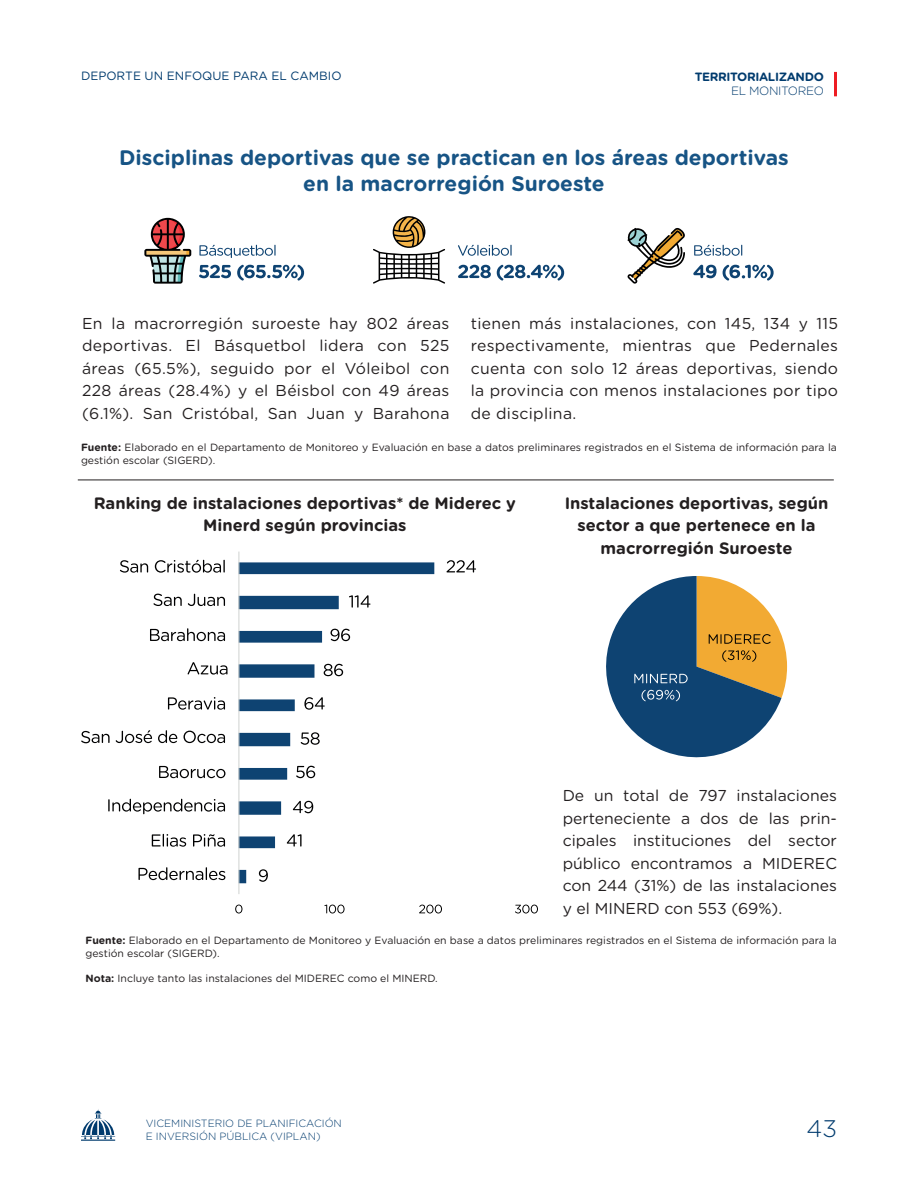
<style>
.page{position:relative;width:918px;height:1188px;background:#fff}
.page>*{position:absolute;margin:0;border:0;box-sizing:border-box;transform-origin:0 0}
.t1{font:300 24px "Gotham Rounded";color:#003b6e}
.t2{font:700 21px/25.2px "Gotham Rounded";color:#175485;text-align:center}
.t3{font:700 16.5px/22.5px "Gotham Rounded";color:#231f20;text-align:center}
.t4{font:15.75px/22.5px "Gotham Rounded";letter-spacing:.02em;color:#231f20;text-align:justify}
.t5{font:12px "Gotham Rounded";color:#003b6e}
.t6{font:700 12px "Gotham Rounded";letter-spacing:-.03em;color:#003b6e}
.t7{font:300 12px "Gotham Rounded";letter-spacing:-.03em;color:#003b6e}
.t8{font:10.5px/12.6px "Gotham Rounded";color:#231f20}
.t9{font:300 10.5px/12.6px "Gotham Rounded";color:#003b6e}
.s1{font-weight:700}
</style>
<div class="page">
<hr style="left:834px;top:72px;width:3px;height:24px;background:#ee1d23">
<hr style="left:81px;top:1140px;width:34px;height:1px;background:#003b6e">
<svg style="left:81px;top:1109px;width:34px;height:30px"></svg>
<svg style="left:606px;top:576px;width:181px;height:182px"></svg>
<hr style="left:78px;top:480px;width:756px;height:1px;background:#231f20">
<svg style="left:144px;top:218px;width:47px;height:66px"></svg>
<svg style="left:199px;top:245px;width:77px;height:13px"></svg>
<svg style="left:199px;top:265px;width:32px;height:13px"></svg>
<svg style="left:237px;top:265px;width:67px;height:16px"></svg>
<svg style="left:373px;top:216px;width:72px;height:68px"></svg>
<svg style="left:458px;top:245px;width:54px;height:11px"></svg>
<svg style="left:458px;top:265px;width:33px;height:13px"></svg>
<svg style="left:497px;top:265px;width:67px;height:16px"></svg>
<svg style="left:627px;top:228px;width:58px;height:56px"></svg>
<svg style="left:694px;top:245px;width:48px;height:11px"></svg>
<svg style="left:693px;top:265px;width:24px;height:13px"></svg>
<svg style="left:723px;top:265px;width:51px;height:16px"></svg>
<svg style="left:240px;top:562px;width:194px;height:321px"></svg>
<hr style="left:239px;top:552px;width:1px;height:342px;background:#cfd2d0">
<svg style="left:259px;top:869px;width:9px;height:13px"></svg>
<svg style="left:287px;top:834px;width:15px;height:13px"></svg>
<svg style="left:293px;top:801px;width:20px;height:12px"></svg>
<svg style="left:296px;top:766px;width:19px;height:12px"></svg>
<svg style="left:301px;top:732px;width:19px;height:13px"></svg>
<svg style="left:304px;top:697px;width:21px;height:13px"></svg>
<svg style="left:324px;top:664px;width:19px;height:12px"></svg>
<svg style="left:331px;top:629px;width:19px;height:12px"></svg>
<svg style="left:349px;top:595px;width:21px;height:13px"></svg>
<svg style="left:447px;top:560px;width:29px;height:13px"></svg>
<svg style="left:235px;top:905px;width:7px;height:9px"></svg>
<svg style="left:324px;top:905px;width:21px;height:9px"></svg>
<svg style="left:419px;top:905px;width:23px;height:9px"></svg>
<svg style="left:515px;top:905px;width:23px;height:9px"></svg>
<svg style="left:138px;top:867px;width:87px;height:13px"></svg>
<svg style="left:152px;top:834px;width:34px;height:13px"></svg>
<svg style="left:193px;top:834px;width:32px;height:13px"></svg>
<svg style="left:108px;top:799px;width:117px;height:15px"></svg>
<svg style="left:159px;top:766px;width:66px;height:12px"></svg>
<svg style="left:116px;top:730px;width:36px;height:13px"></svg>
<svg style="left:158px;top:730px;width:19px;height:13px"></svg>
<svg style="left:184px;top:731px;width:41px;height:12px"></svg>
<svg style="left:168px;top:697px;width:57px;height:13px"></svg>
<svg style="left:188px;top:662px;width:40px;height:13px"></svg>
<svg style="left:150px;top:628px;width:75px;height:13px"></svg>
<svg style="left:153px;top:594px;width:29px;height:12px"></svg>
<svg style="left:188px;top:594px;width:37px;height:12px"></svg>
<svg style="left:120px;top:560px;width:28px;height:13px"></svg>
<svg style="left:155px;top:560px;width:70px;height:13px"></svg>
<svg style="left:81px;top:731px;width:29px;height:12px"></svg>
<p class="t5" style="left:81px;top:68px;width:262px">DEPORTE UN ENFOQUE PARA EL CAMBIO</p>
<p class="t6" style="left:695px;top:68px;width:131px">TERRITORIALIZANDO</p>
<p class="t7" style="left:731px;top:83px;width:94px">EL MONITOREO</p>
<h2 class="t2" style="left:119px;top:144px;width:671px">Disciplinas deportivas que se practican en los áreas deportivas en la macrorregión Suroeste</h2>
<p class="t4" style="left:82px;top:311px;width:369px">En la macrorregión suroeste hay 802 áreas deportivas. El Básquetbol lidera con 525 áreas (65.5%), seguido por el Vóleibol con 228 áreas (28.4%) y el Béisbol con 49 áreas (6.1%). San Cristóbal, San Juan y Barahona</p>
<p class="t4" style="left:471px;top:311px;width:369px">tienen más instalaciones, con 145, 134 y 115 respectivamente, mientras que Pedernales cuenta con solo 12 áreas deportivas, siendo la provincia con menos instalaciones por tipo de disciplina.</p>
<p class="t8" style="left:81px;top:440px;width:758px"><span class="s1">Fuente:</span> Elaborado en el Departamento de Monitoreo y Evaluación en base a datos preliminares registrados en el Sistema de información para la gestión escolar (SIGERD).</p>
<p class="t3" style="left:565px;top:491px;width:265px">Instalaciones deportivas, según sector a que pertenece en la macrorregión Suroeste</p>
<p class="t3" style="left:94px;top:491px;width:424px">Ranking de instalaciones deportivas* de Miderec y<br>Minerd según provincias</p>
<p class="t4" style="left:563px;top:783px;width:276px">De un total de 797 instalaciones perteneciente a dos de las prin&shy;cipales instituciones del sector público encontramos a MIDEREC con 244 (31%) de las instalaciones y el MINERD con 553 (69%).</p>
<p class="t8" style="left:85px;top:934px;width:753px"><span class="s1">Fuente:</span> Elaborado en el Departamento de Monitoreo y Evaluación en base a datos preliminares registrados en el Sistema de información para la gestión escolar (SIGERD).</p>
<p class="t8" style="left:85px;top:972px;width:354px"><span class="s1">Nota:</span> Incluye tanto las instalaciones del MIDEREC como el MINERD.</p>
<p class="t9" style="left:146px;top:1117px;width:198px">VICEMINISTERIO DE PLANIFICACIÓN<br>E INVERSIÓN PÚBLICA (VIPLAN)</p>
<h1 class="t1" style="left:806px;top:1113px;width:32px">43</h1>
</div>
